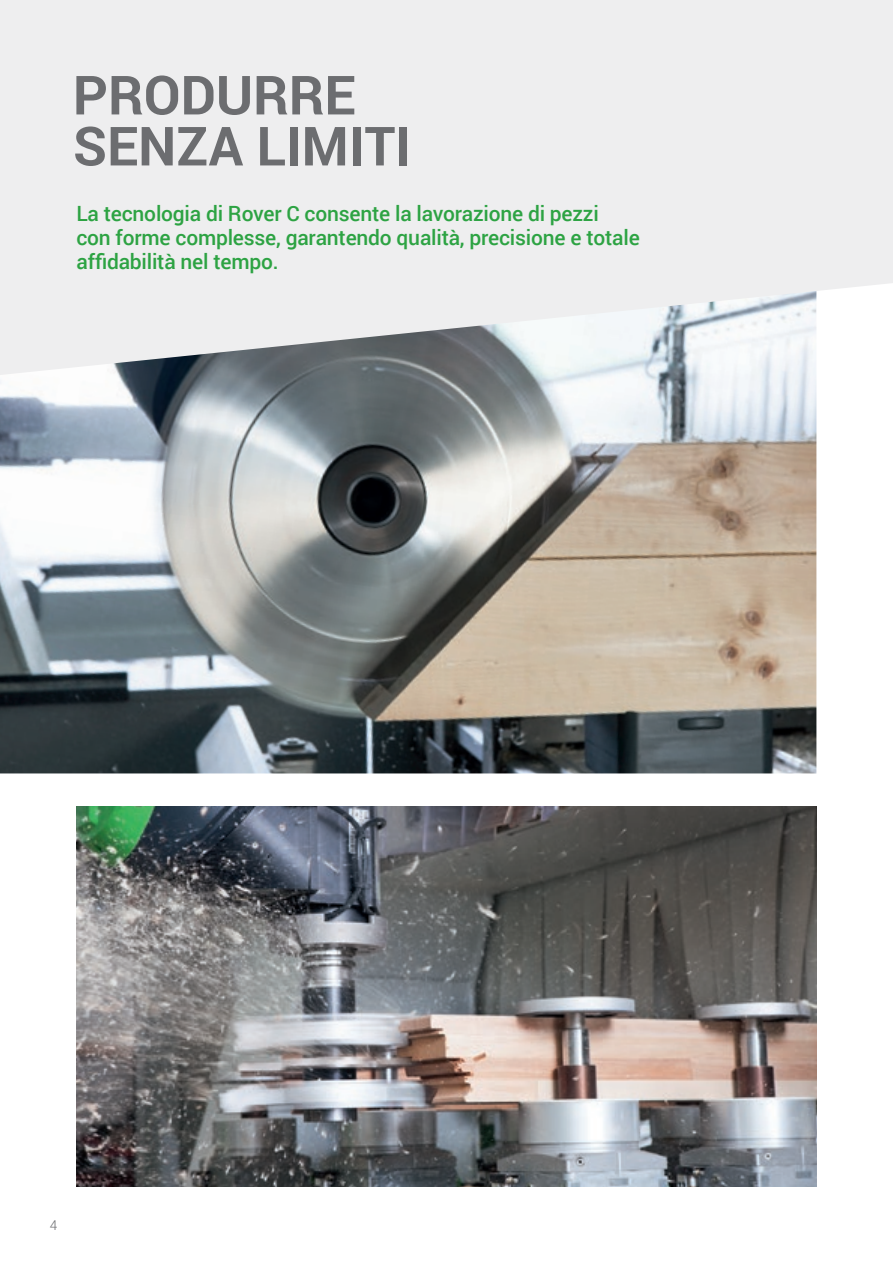
<style>
.page{position:relative;width:893px;height:1263px;background:#fff}
.page>*{position:absolute;margin:0;border:0;box-sizing:border-box;transform-origin:0 0}
._1_TITOLO_GRIGIO{font:700 54px "Roboto";color:#6c6d70}
.t1{font:500 21px/24px "Roboto";letter-spacing:-.01em;color:#2da343}
.t2{font:300 13.5px "Roboto";color:#6c6d70}
</style>
<div class="page">
<img style="left:0;top:375px;width:816px;height:398px">
<svg style="left:0;top:0;width:893px;height:375px;background:#e8e8ea"></svg>
<img style="left:76px;top:806px;width:740px;height:380px">
<p class="_1_TITOLO_GRIGIO" style="left:73px;top:57px;width:284px">PRODURRE</p>
<p class="_1_TITOLO_GRIGIO" style="left:73px;top:108px;width:340px">SENZA LIMITI</p>
<p class="t1" style="left:76px;top:201px;width:524px">La tecnologia di Rover C consente la lavorazione di pezzi</p>
<p class="t1" style="left:76px;top:225px;width:565px">con forme complesse, garantendo qualità, precisione e totale affidabilità nel tempo.</p>
<p class="t2" style="left:50px;top:1215px;width:9px">4</p>
</div>
